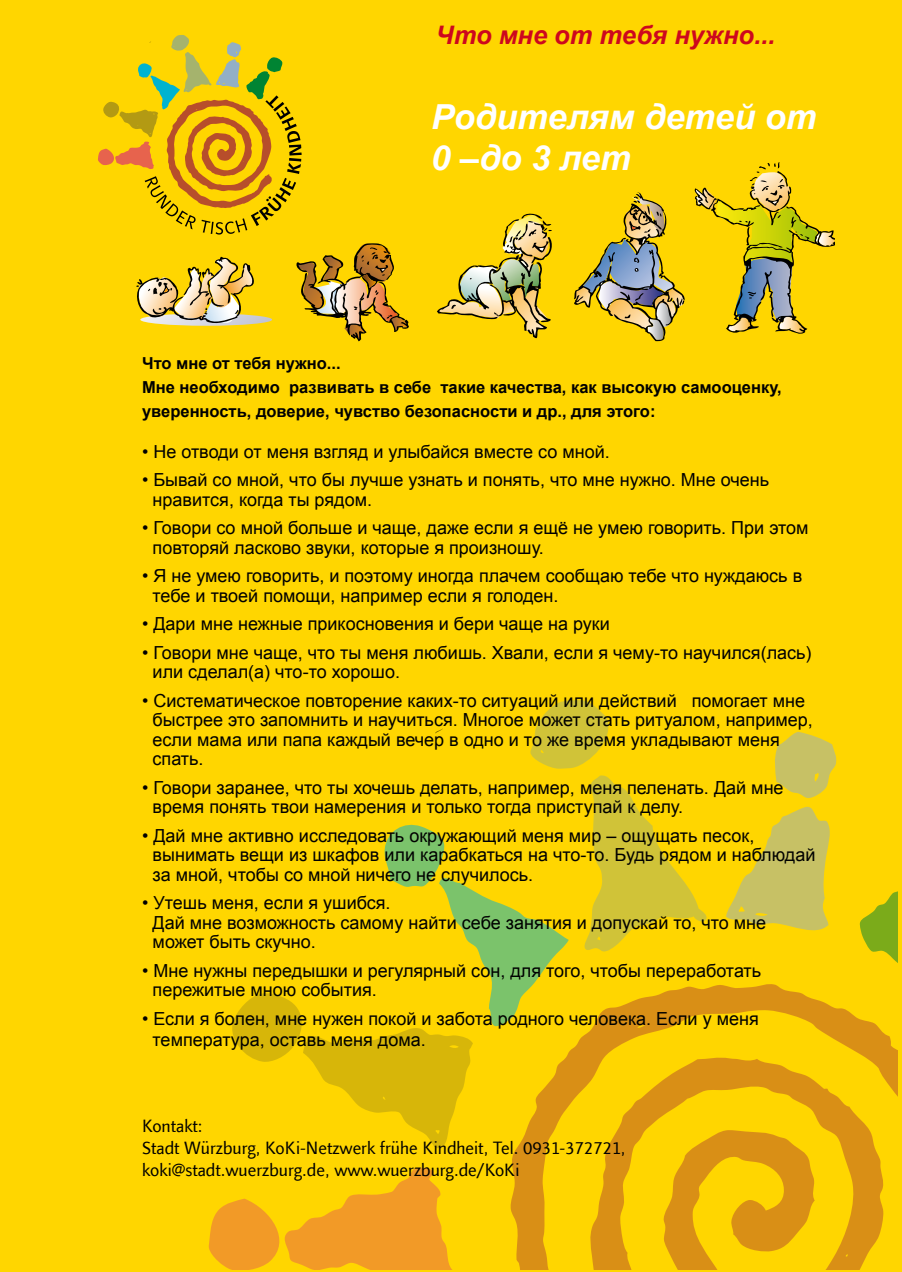
<style>
.page{position:relative;width:902px;height:1272px;background:#fff}
.page>*{position:absolute;margin:0;border:0;box-sizing:border-box;transform-origin:0 0}
.t1{font:italic 700 34.5px/41.4px "Arial";color:#fff}
.t2{font:italic 700 25.5px "Arial";color:#cd071e}
.t3{font:18px/19.5px "Arial";color:#000}
.t4{font:18px/21.6px "Finnegan LT Com";color:#000}
.t5{font:700 16.5px/24px "Arial";color:#000}
</style>
<div class="page">
<div style="left:0;top:0;width:901px;height:1271px;background:#ffd600"></div>
<svg style="left:510px;top:984px;width:387px;height:285px"></svg>
<svg style="left:726px;top:731px;width:111px;height:200px"></svg>
<svg style="left:859px;top:891px;width:38px;height:71px"></svg>
<svg style="left:232px;top:700px;width:475px;height:448px"></svg>
<svg style="left:208px;top:1167px;width:244px;height:102px"></svg>
<svg style="left:98px;top:35px;width:203px;height:199px"></svg>
<img style="left:136px;top:256px;width:136px;height:70px">
<img style="left:437px;top:213px;width:115px;height:125px">
<img style="left:296px;top:243px;width:113px;height:98px">
<svg style="left:694px;top:162px;width:140px;height:172px"></svg>
<img style="left:574px;top:192px;width:110px;height:149px">
<h2 class="t2" style="left:435px;top:19px;width:341px">Что мне от тебя нужно...</h2>
<h1 class="t1" style="left:431px;top:97px;width:387px">Родителям детей от<br>0 –до 3 лет</h1>
<p class="t5" style="left:142px;top:351px;width:641px">Что мне от тебя нужно...<br>Мне необходимо развивать в себе такие качества, как высокую самооценку, уверенность, доверие, чувство безопасности и др., для этого:</p>
<p class="t3" style="left:142px;top:442px;width:469px">• Не отводи от меня взгляд и улыбайся вместе со мной.</p>
<p class="t3" style="left:153px;top:470px;width:618px;text-indent:-10px">• Бывай со мной, что бы лучше узнать и понять, что мне нужно. Мне очень нравится, когда ты рядом.</p>
<p class="t3" style="left:153px;top:518px;width:657px;text-indent:-10px">• Говори со мной больше и чаще, даже если я ещё не умею говорить. При этом повторяй ласково звуки, которые я произношу.</p>
<p class="t3" style="left:153px;top:566px;width:651px;text-indent:-10px">• Я не умею говорить, и поэтому иногда плачем сообщаю тебе что нуждаюсь в тебе и твоей помощи, например если я голоден.</p>
<p class="t3" style="left:142px;top:614px;width:469px">• Дари мне нежные прикосновения и бери чаще на руки</p>
<p class="t3" style="left:153px;top:643px;width:660px;text-indent:-10px">• Говори мне чаще, что ты меня любишь. Хвали, если я чему-то научился(лaсь) или сделал(а) что-то хорошо.</p>
<p class="t3" style="left:153px;top:691px;width:661px;text-indent:-10px">• Систематическое повторение каких-то ситуаций или действий помогает мне быстрее это запомнить и научиться. Многое может стать ритуалом, например, если мама или папа каждый вечер в одно и то же время укладывают меня спать.</p>
<p class="t3" style="left:153px;top:778px;width:632px;text-indent:-10px">• Говори заранее, что ты хочешь делать, например, меня пеленать. Дай мне время понять твои намерения и только тогда приступай к делу.</p>
<p class="t3" style="left:153px;top:826px;width:664px;text-indent:-10px">• Дай мне активно исследовать окружающий меня мир – ощущать песок, вынимать вещи из шкафов или карабкаться на что-то. Будь рядом и наблюдай за мной, чтобы со мной ничего не случилось.</p>
<p class="t3" style="left:153px;top:893px;width:615px;text-indent:-10px">• Утешь меня, если я ушибся.<br>Дай мне возможность самому найти себе занятия и допускай то, что мне может быть скучно.</p>
<p class="t3" style="left:153px;top:960px;width:610px;text-indent:-10px">• Мне нужны передышки и регулярный сон, для того, чтобы переработать пережитые мною события.</p>
<p class="t3" style="left:153px;top:1008px;width:607px;line-height:21px;text-indent:-10px">• Если я болен, мне нужен покой и забота родного человека. Если у меня температура, оставь меня дома.</p>
<p class="t4" style="left:142px;top:1115px;width:484px">Kontakt:<br>Stadt Würzburg, KoKi-Netzwerk frühe Kindheit, Tel. 0931-372721, koki@stadt.wuerzburg.de, www.wuerzburg.de/KoKi</p>
</div>
